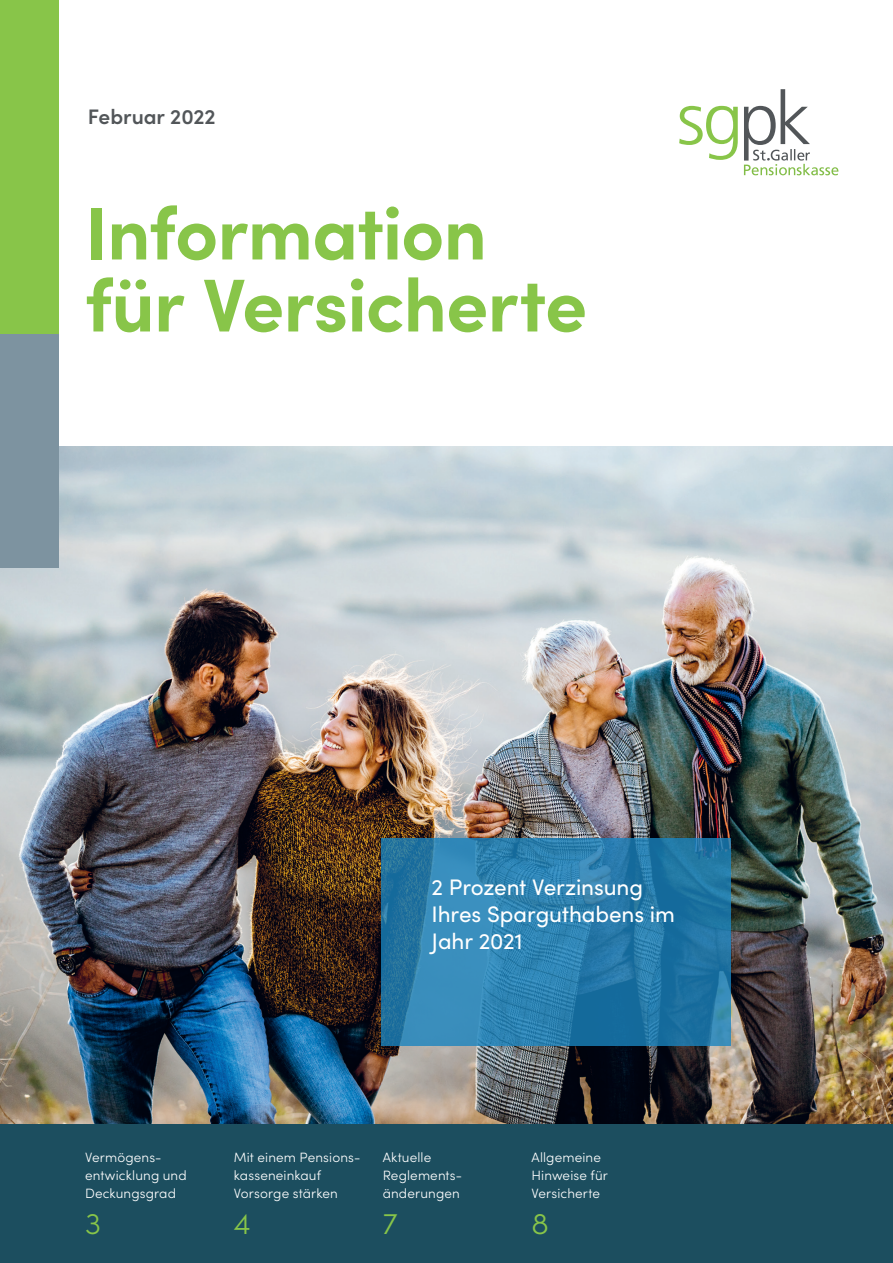
<style>
.page{position:relative;width:893px;height:1263px;background:#fff}
.page>*{position:absolute;margin:0;border:0;box-sizing:border-box;transform-origin:0 0}
.t1{font:700 75px/72px "Sofia Pro";letter-spacing:-.015em;color:#88c549}
.t2{font:300 30px "Sofia Pro";color:#88c549}
.t3{font:22.5px/27px "Sofia Pro";letter-spacing:-.005em;color:#fff}
.t4{font:600 21px "Sofia Pro";letter-spacing:-.005em;color:#525659}
.t5{font:300 13.5px/18px "Sofia Pro";letter-spacing:.01em;color:#fff}
</style>
<div class="page">
<div style="left:0;top:1123px;width:893px;height:140px;background:#1c4e5f"></div>
<img style="left:0;top:446px;width:893px;height:678px">
<svg style="left:744px;top:89px;width:94px;height:86px"></svg>
<svg style="left:679px;top:106px;width:59px;height:54px"></svg>
<svg style="left:381px;top:838px;width:349px;height:208px;background:#297dac"></svg>
<div style="left:0;top:0;width:58px;height:334px;background:#88c549"></div>
<div style="left:0;top:334px;width:58px;height:234px;background:#7d93a0"></div>
<h3 class="t4" style="left:88px;top:101px;width:129px">Februar 2022</h3>
<h1 class="t1" style="left:85px;top:191px;width:504px">Information für Versicherte</h1>
<h3 class="t3" style="left:432px;top:872px;width:245px">2 Prozent Verzinsung<br>Ihres Sparguthabens im<br>Jahr 2021</h3>
<p class="t5" style="left:85px;top:1147px;width:103px">Vermögens&shy;entwicklung und<br>Deckungsgrad</p>
<h2 class="t2" style="left:85px;top:1202px;width:17px">3</h2>
<p class="t5" style="left:234px;top:1147px;width:128px">Mit einem Pensions&shy;kasseneinkauf<br>Vorsorge stärken</p>
<h2 class="t2" style="left:234px;top:1202px;width:18px">4</h2>
<p class="t5" style="left:383px;top:1147px;width:81px">Aktuelle<br>Reglements&shy;änderungen</p>
<h2 class="t2" style="left:383px;top:1202px;width:16px">7</h2>
<p class="t5" style="left:531px;top:1147px;width:78px">Allgemeine<br>Hinweise für<br>Versicherte</p>
<h2 class="t2" style="left:531px;top:1202px;width:19px">8</h2>
</div>
